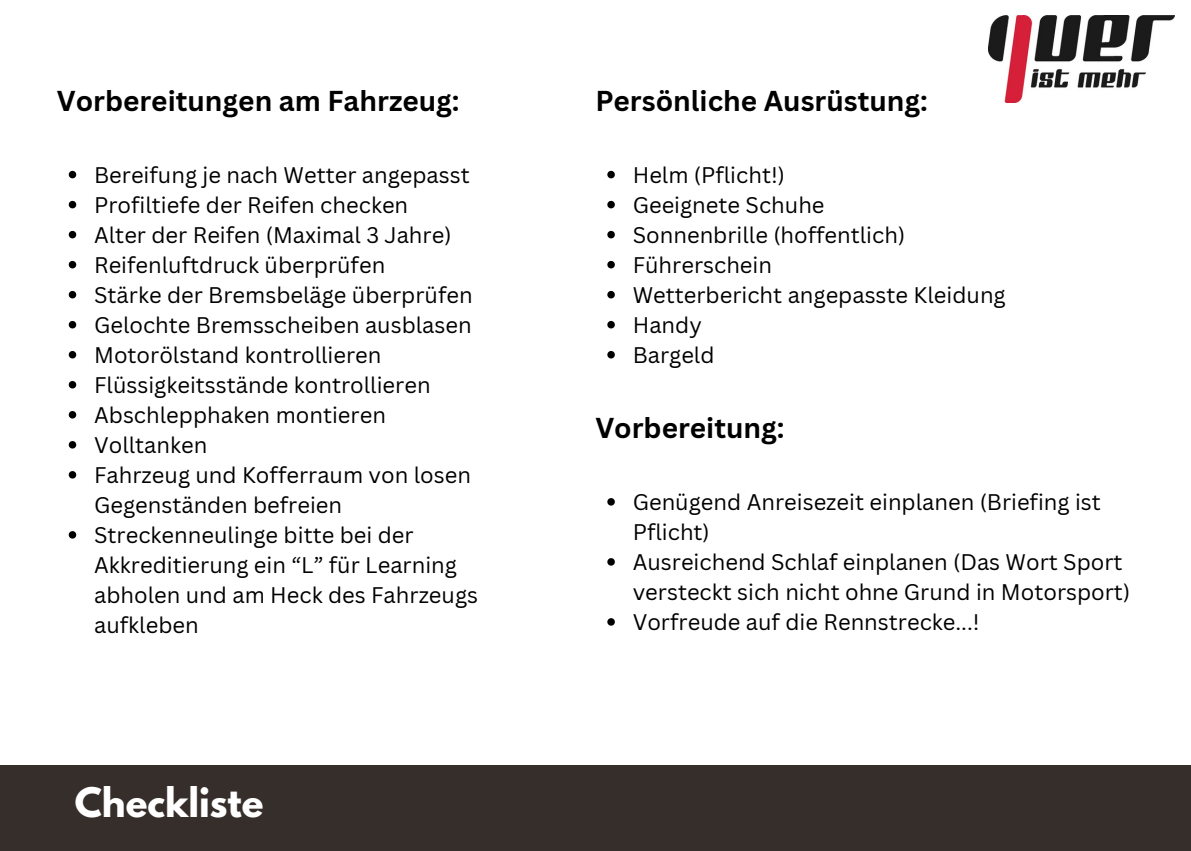
<style>
.page{position:relative;width:1191px;height:851px;background:#fff}
.page>*{position:absolute;margin:0;border:0;box-sizing:border-box;transform-origin:0 0}
.t1{font:700 36px "League Spartan";color:#fff}
.t2{font:700 28px "Canva Sans";color:#000}
.t3{font:22px/30px "Canva Sans";color:#000}
</style>
<div class="page">
<div style="left:0;top:765px;width:1191px;height:85px;background:#362e2a"></div>
<img style="left:989px;top:15px;width:186px;height:87px">
<svg style="left:69px;top:171px;width:7px;height:7px"></svg>
<svg style="left:69px;top:201px;width:7px;height:7px"></svg>
<svg style="left:69px;top:231px;width:7px;height:7px"></svg>
<svg style="left:69px;top:261px;width:7px;height:7px"></svg>
<svg style="left:69px;top:291px;width:7px;height:7px"></svg>
<svg style="left:69px;top:321px;width:7px;height:7px"></svg>
<svg style="left:69px;top:351px;width:7px;height:7px"></svg>
<svg style="left:69px;top:381px;width:7px;height:7px"></svg>
<svg style="left:69px;top:411px;width:7px;height:7px"></svg>
<svg style="left:69px;top:441px;width:7px;height:7px"></svg>
<svg style="left:69px;top:471px;width:7px;height:7px"></svg>
<svg style="left:69px;top:531px;width:7px;height:7px"></svg>
<svg style="left:607px;top:171px;width:8px;height:7px"></svg>
<svg style="left:607px;top:201px;width:8px;height:7px"></svg>
<svg style="left:607px;top:231px;width:8px;height:7px"></svg>
<svg style="left:607px;top:261px;width:8px;height:7px"></svg>
<svg style="left:607px;top:291px;width:8px;height:7px"></svg>
<svg style="left:607px;top:321px;width:8px;height:7px"></svg>
<svg style="left:607px;top:351px;width:8px;height:7px"></svg>
<svg style="left:607px;top:498px;width:8px;height:7px"></svg>
<svg style="left:607px;top:558px;width:8px;height:7px"></svg>
<svg style="left:607px;top:618px;width:8px;height:7px"></svg>
<p class="t2" style="left:57px;top:81px;width:404px">Vorbereitungen am Fahrzeug:</p>
<p class="t3" style="left:94px;top:159px;width:377px">Bereifung je nach Wetter angepasst</p>
<p class="t3" style="left:94px;top:189px;width:316px">Profiltiefe der Reifen checken</p>
<p class="t3" style="left:94px;top:219px;width:359px">Alter der Reifen (Maximal 3 Jahre)</p>
<p class="t3" style="left:94px;top:249px;width:293px">Reifenluftdruck überprüfen</p>
<p class="t3" style="left:94px;top:279px;width:380px">Stärke der Bremsbeläge überprüfen</p>
<p class="t3" style="left:94px;top:309px;width:379px">Gelochte Bremsscheiben ausblasen</p>
<p class="t3" style="left:94px;top:339px;width:289px">Motorölstand kontrollieren</p>
<p class="t3" style="left:94px;top:369px;width:338px">Flüssigkeitsstände kontrollieren</p>
<p class="t3" style="left:94px;top:399px;width:293px">Abschlepphaken montieren</p>
<p class="t3" style="left:94px;top:429px;width:115px">Volltanken</p>
<p class="t3" style="left:94px;top:459px;width:378px">Fahrzeug und Kofferraum von losen<br>Gegenständen befreien</p>
<h2 class="t3" style="left:94px;top:519px;width:386px">Streckenneulinge bitte bei der<br>Akkreditierung ein “L” für Learning abholen und am Heck des Fahrzeugs aufkleben</h2>
<h2 class="t1" style="left:75px;top:784px;width:190px">Checkliste</h2>
<p class="t2" style="left:595px;top:81px;width:334px">Persönliche Ausrüstung:</p>
<p class="t3" style="left:633px;top:159px;width:154px">Helm (Pflicht!)</p>
<p class="t3" style="left:633px;top:189px;width:193px">Geeignete Schuhe</p>
<p class="t3" style="left:633px;top:219px;width:274px">Sonnenbrille (hoffentlich)</p>
<p class="t3" style="left:633px;top:249px;width:141px">Führerschein</p>
<p class="t3" style="left:633px;top:279px;width:375px">Wetterbericht angepasste Kleidung</p>
<p class="t3" style="left:633px;top:309px;width:71px">Handy</p>
<h2 class="t3" style="left:633px;top:339px;width:83px">Bargeld</h2>
<p class="t2" style="left:595px;top:408px;width:191px">Vorbereitung:</p>
<p class="t3" style="left:633px;top:486px;width:470px">Genügend Anreisezeit einplanen (Briefing ist<br>Pflicht)</p>
<p class="t3" style="left:633px;top:546px;width:499px">Ausreichend Schlaf einplanen (Das Wort Sport versteckt sich nicht ohne Grund in Motorsport)</p>
<h1 class="t3" style="left:633px;top:606px;width:348px">Vorfreude auf die Rennstrecke...!</h1>
</div>
